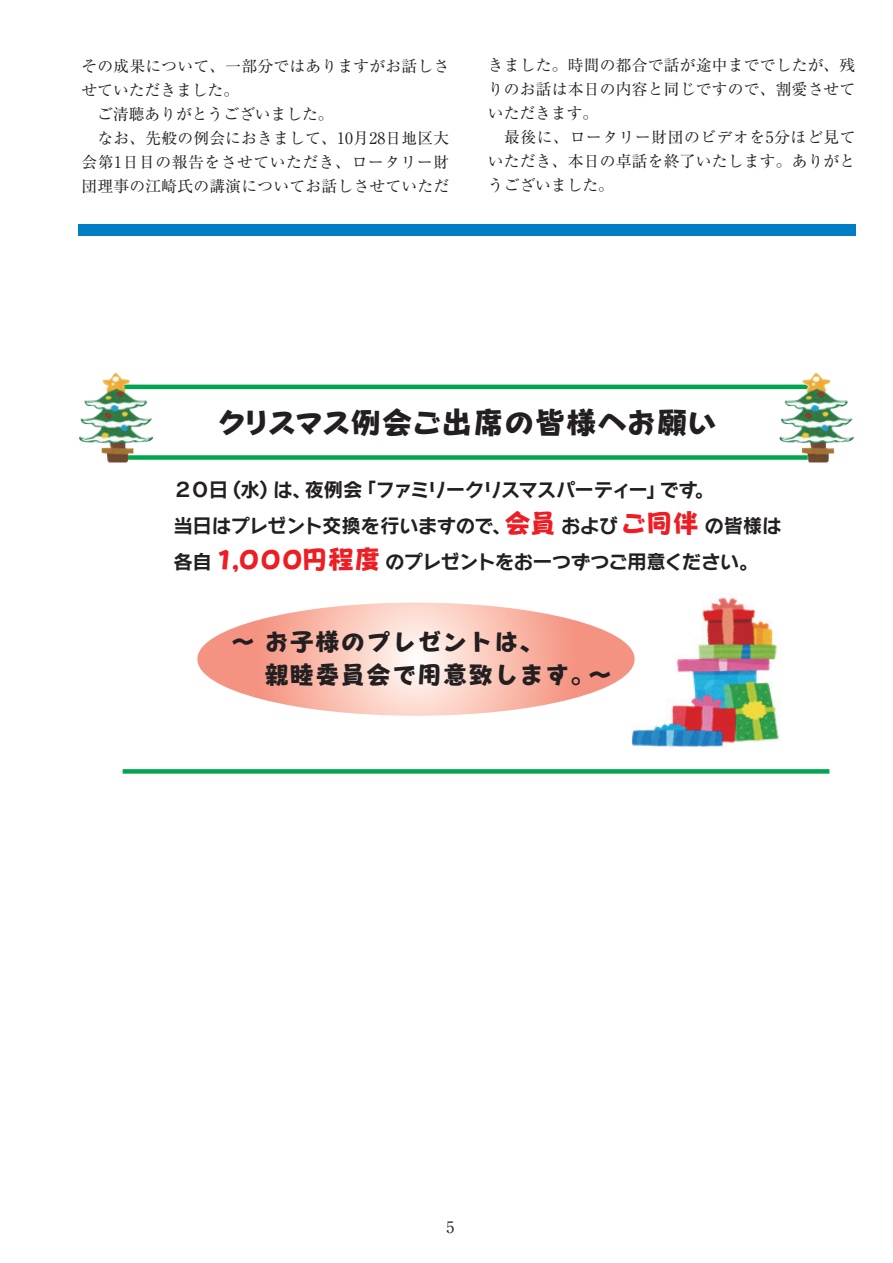
<style>
.page{position:relative;width:893px;height:1263px;background:#fff}
.page>*{position:absolute;margin:0;border:0;box-sizing:border-box;transform-origin:0 0}
.t1{font:31.5px "Pop Happiness Std EB";letter-spacing:-.055em;color:#231f20}
.t2{font:25.5px/33px "Pop Happiness Std EB";color:#231f20}
.t3{font:19.5px/35.7px "Rodin Wanpaku Pro B";letter-spacing:-.035em;color:#231f20}
.t4{font:15.75px/24px "Ryumin Pr 6";letter-spacing:.015em;color:#231f20}
.t5{font:15.75px "Ryumin Pr 5";color:#231f20}
.s1{font-family:"Pop Happiness Std EB";font-size:27px;color:#ee1d23}
</style>
<div class="page">
<div style="left:78px;top:225px;width:777px;height:11px;background:#007ec5"></div>
<img style="left:632px;top:593px;width:149px;height:155px">
<svg style="left:197px;top:602px;width:438px;height:114px"></svg>
<hr style="left:115px;top:385px;width:703px;height:4px;background:#00a54f">
<div style="left:123px;top:455px;width:691px;height:5px;background:#00a54f"></div>
<div style="left:123px;top:769px;width:706px;height:5px;background:#00a54f"></div>
<img style="left:79px;top:372px;width:74px;height:90px">
<img style="left:779px;top:372px;width:75px;height:90px">
<p class="t4" style="left:82px;top:53px;width:369px">その成果について、一部分ではありますがお話しさせていただきました。<br>　ご清聴ありがとうございました。<br>　なお、先般の例会におきまして、10月28日地区大会第1日目の報告をさせていただき、ロータリー財団理事の江崎氏の講演についてお話しさせていただ</p>
<p class="t4" style="left:488px;top:52px;width:369px">きました。時間の都合で話が途中まででしたが、残りのお話は本日の内容と同じですので、割愛させていただきます。<br>　最後に、ロータリー財団のビデオを5分ほど見ていただき、本日の卓話を終了いたします。ありがとうございました。</p>
<h1 class="t1" style="left:216px;top:403px;width:503px">クリスマス例会ご出席の皆様へお願い</h1>
<p class="t3" style="left:174px;top:471px;width:609px">２０日（水）は、夜例会「ファミリークリスマスパーティー」です。<br>当日はプレゼント交換を行いますので、<span class="s1">会員</span>および<span class="s1">ご同伴</span>の皆様は各自<span class="s1">１,０００円程度</span>のプレゼントをお一つずつご用意ください。</p>
<h2 class="t2" style="left:230px;top:624px;width:384px">～ お子様のプレゼントは、<br>　 親睦委員会で用意致します。～</h2>
<p class="t5" style="left:446px;top:1214px;width:9px">5</p>
</div>
